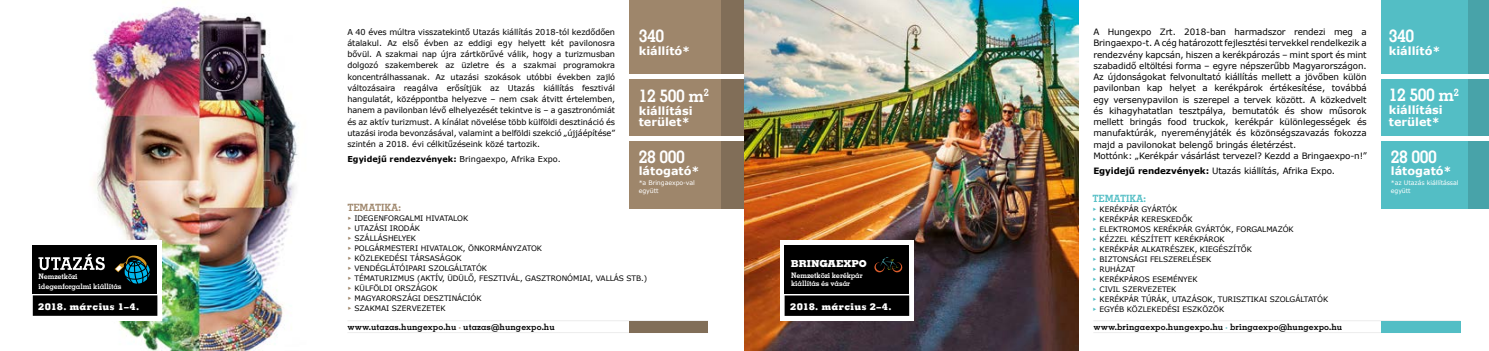
<style>
.page{position:relative;width:1489px;height:351px;background:#fff}
.page>*{position:absolute;margin:0;border:0;box-sizing:border-box;transform-origin:0 0}
.t1{font:700 17.5px "Memphis LT Pro";letter-spacing:-.025em;color:#fff}
.t2{font:700 11.25px/11.2px "Verdana";color:#fff}
.t3{font:700 10px "Memphis LT Pro";color:#9e866b}
.t4{font:700 10px "Memphis LT Pro";color:#53bec5}
.t5{font:800 9.62px "Memphis LT Pro";letter-spacing:-.01em;color:#fff}
.t6{font:800 9.38px "Memphis LT Pro";letter-spacing:.035em;color:#fff}
.t7{font:8.75px/11.2px "Verdana";letter-spacing:-.01em;color:#000}
.t8{font:700 8.75px "Memphis LT Pro";letter-spacing:.01em;color:#000}
.t9{font:8.12px/11.2px "Verdana";letter-spacing:-.01em;color:#000;text-align:justify}
.t10{font:7.5px "Verdana";letter-spacing:-.01em;color:#000}
.t11{font:700 7.5px/9px "Memphis LT Pro";letter-spacing:-.02em;color:#fff}
.t12{font:6.25px/7.5px "Verdana";letter-spacing:-.01em;color:#fff}
.s1{font-weight:700}
.s2{font-family:"Audi Type";color:#9e866b}
.s3{color:#9e866b}
.s4{font-family:"Audi Type";color:#53bec5}
.s5{color:#53bec5}
</style>
<div class="page">
<hr style="left:347px;top:332px;width:361px;height:1px;background:#ededed">
<hr style="left:347px;top:320px;width:361px;height:1px;background:#ededed">
<div style="left:629px;top:321px;width:79px;height:11px;background:#816e58"></div>
<img style="left:91px;top:6px;width:207px;height:345px">
<div style="left:628px;top:141px;width:116px;height:68px;background:#9e866b"></div>
<div style="left:720px;top:141px;width:24px;height:68px;background:#816e58"></div>
<div style="left:628px;top:0;width:116px;height:74px;background:#9e866b"></div>
<div style="left:720px;top:0;width:24px;height:74px;background:#816e58"></div>
<div style="left:628px;top:79px;width:116px;height:57px;background:#9e866b"></div>
<div style="left:720px;top:79px;width:24px;height:57px;background:#816e58"></div>
<div style="left:1380px;top:141px;width:108px;height:68px;background:#53bec5"></div>
<div style="left:1467px;top:141px;width:21px;height:68px;background:#48a3a9"></div>
<div style="left:1380px;top:0;width:108px;height:73px;background:#53bec5"></div>
<div style="left:1468px;top:0;width:20px;height:73px;background:#48a3a9"></div>
<div style="left:1380px;top:79px;width:108px;height:56px;background:#53bec5"></div>
<div style="left:1467px;top:79px;width:21px;height:56px;background:#48a3a9"></div>
<img style="left:744px;top:0;width:334px;height:351px">
<div style="left:28px;top:240px;width:134px;height:80px;background:#fff"></div>
<svg style="left:33px;top:295px;width:124px;height:21px"></svg>
<div style="left:33px;top:245px;width:124px;height:48px;background:#000"></div>
<svg style="left:38px;top:254px;width:67px;height:16px"></svg>
<svg style="left:115px;top:255px;width:35px;height:28px"></svg>
<div style="left:780px;top:240px;width:133px;height:80px;background:#fff"></div>
<svg style="left:784px;top:295px;width:125px;height:21px"></svg>
<div style="left:784px;top:245px;width:124px;height:48px;background:#000"></div>
<svg style="left:874px;top:257px;width:28px;height:16px"></svg>
<hr style="left:1093px;top:332px;width:367px;height:1px;background:#ededed">
<hr style="left:1093px;top:320px;width:367px;height:1px;background:#ededed">
<div style="left:1380px;top:321px;width:80px;height:11px;background:#53bec5"></div>
<p class="t11" style="left:39px;top:272px;width:85px">Nemzetközi idegenforgalmi kiállítás</p>
<p class="t6" style="left:38px;top:300px;width:102px">2018. március 1–4.</p>
<p class="t9" style="left:347px;top:26px;width:269px">A 40 éves múltra visszatekintő Utazás kiállítás 2018-tól kezdődően átalakul. Az első évben az eddigi egy helyett két pavilonosra bővül. A szakmai nap újra zártkörűvé válik, hogy a turizmusban dolgozó szakemberek az üzletre és a szakmai programokra koncentrálhassanak. Az utazási szokások utóbbi években zajló változásaira reagálva erősítjük az Utazás kiállítás fesztivál hangulatát, középpontba helyezve – nem csak átvitt értelemben, hanem a pavilonban lévő elhelyezését tekintve is – a gasztronómiát és az aktív turizmust. A kínálat növelése több külföldi desztináció és utazási iroda bevonzásával, valamint a belföldi szekció „újjáépítése” szintén a 2018. évi célkitűzéseink közé tartozik.</p>
<p class="t9" style="left:347px;top:153px;width:215px"><span class="s1">Egyidejű rendezvények:</span> Bringaexpo, Afrika Expo.</p>
<h1 class="t1" style="left:638px;top:25px;width:27px">340</h1>
<p class="t2" style="left:638px;top:45px;width:53px">kiállító*</p>
<h1 class="t1" style="left:638px;top:84px;width:72px">12 500 m<sup>2</sup></h1>
<p class="t2" style="left:638px;top:105px;width:55px">kiállítási terület*</p>
<h1 class="t1" style="left:638px;top:146px;width:48px">28 000</h1>
<p class="t2" style="left:638px;top:165px;width:62px">látogató*</p>
<p class="t12" style="left:638px;top:179px;width:58px">*a Bringaexpo-val együtt</p>
<p class="t3" style="left:347px;top:201px;width:55px">TEMATIKA:</p>
<p class="t10" style="left:347px;top:213px;width:122px"><span class="s2">•</span> IDEGENFORGALMI HIVATALOK</p>
<p class="t10" style="left:347px;top:223px;width:74px"><span class="s2">•</span> UTAZÁSI IRODÁK</p>
<p class="t10" style="left:347px;top:233px;width:70px"><span class="s2">•</span> SZÁLLÁSHELYEK</p>
<p class="t10" style="left:347px;top:243px;width:196px"><span class="s2">•</span> POLGÁRMESTERI HIVATALOK, ÖNKORMÁNYZATOK</p>
<p class="t10" style="left:347px;top:253px;width:116px"><span class="s2">•</span> KÖZLEKEDÉSI TÁRSASÁGOK</p>
<p class="t10" style="left:347px;top:263px;width:141px"><span class="s2">•</span> VENDÉGLÁTÓIPARI SZOLGÁLTATÓK</p>
<p class="t10" style="left:347px;top:273px;width:301px"><span class="s2">•</span> TÉMATURIZMUS (AKTÍV, ÜDÜLŐ, FESZTIVÁL, GASZTRONÓMIAI, VALLÁS STB.)</p>
<p class="t10" style="left:347px;top:283px;width:92px"><span class="s2">•</span> KÜLFÖLDI ORSZÁGOK</p>
<p class="t10" style="left:347px;top:293px;width:136px"><span class="s2">•</span> MAGYARORSZÁGI DESZTINÁCIÓK</p>
<p class="t10" style="left:347px;top:303px;width:100px"><span class="s2">•</span> SZAKMAI SZERVEZETEK</p>
<p class="t6" style="left:790px;top:300px;width:103px">2018. március 2–4.</p>
<p class="t5" style="left:790px;top:257px;width:78px">BRINGAEXPO</p>
<p class="t11" style="left:791px;top:271px;width:73px;line-height:7.5px">Nemzetközi kerékpár kiállítás és vásár</p>
<p class="t8" style="left:347px;top:321px;width:209px">www.utazas.hungexpo.hu <span class="s3">·</span> utazas@hungexpo.hu</p>
<p class="t7" style="left:1093px;top:26px;width:275px">A Hungexpo Zrt. 2018-ban harmadszor rendezi meg a Bringaexpo-t. A cég határozott fejlesztési tervekkel rendelkezik a rendezvény kapcsán, hiszen a kerékpározás – mint sport és mint szabadidő eltöltési forma – egyre népszerűbb Magyarországon.<br>Az újdonságokat felvonultató kiállítás mellett a jövőben külön pavilonban kap helyet a kerékpárok értékesítése, továbbá egy versenypavilon is szerepel a tervek között. A közkedvelt és kihagyhatatlan tesztpálya, bemutatók és show műsorok mellett bringás food truckok, kerékpár különlegességek és manufaktúrák, nyereményjáték és közönségszavazás fokozza majd a pavilonokat belengő bringás életérzést.<br>Mottónk: „Kerékpár vásárlást tervezel? Kezdd a Bringaexpo-n!”</p>
<p class="t7" style="left:1093px;top:165px;width:243px"><span class="s1">Egyidejű rendezvények:</span> Utazás kiállítás, Afrika Expo.</p>
<p class="t4" style="left:1092px;top:192px;width:55px">TEMATIKA:</p>
<p class="t10" style="left:1092px;top:204px;width:86px"><span class="s4">•</span> KERÉKPÁR GYÁRTÓK</p>
<p class="t10" style="left:1092px;top:214px;width:102px"><span class="s4">•</span> KERÉKPÁR KERESKEDŐK</p>
<p class="t10" style="left:1092px;top:224px;width:203px"><span class="s4">•</span> ELEKTROMOS KERÉKPÁR GYÁRTÓK, FORGALMAZÓK</p>
<p class="t10" style="left:1092px;top:234px;width:134px"><span class="s4">•</span> KÉZZEL KÉSZÍTETT KERÉKPÁROK</p>
<p class="t10" style="left:1092px;top:244px;width:161px"><span class="s4">•</span> KERÉKPÁR ALKATRÉSZEK, KIEGÉSZÍTŐK</p>
<p class="t10" style="left:1092px;top:254px;width:120px"><span class="s4">•</span> BIZTONSÁGI FELSZERELÉSEK</p>
<p class="t10" style="left:1092px;top:264px;width:44px"><span class="s4">•</span> RUHÁZAT</p>
<p class="t10" style="left:1092px;top:274px;width:107px"><span class="s4">•</span> KERÉKPÁROS ESEMÉNYEK</p>
<p class="t10" style="left:1092px;top:284px;width:85px"><span class="s4">•</span> CIVIL SZERVEZETEK</p>
<p class="t10" style="left:1092px;top:294px;width:237px"><span class="s4">•</span> KERÉKPÁR TÚRÁK, UTAZÁSOK, TURISZTIKAI SZOLGÁLTATÓK</p>
<p class="t10" style="left:1092px;top:304px;width:133px"><span class="s4">•</span> EGYÉB KÖZLEKEDÉSI ESZKÖZÖK</p>
<p class="t8" style="left:1093px;top:321px;width:250px">www.bringaexpo.hungexpo.hu <span class="s5">·</span> bringaexpo@hungexpo.hu</p>
<h1 class="t1" style="left:1388px;top:25px;width:27px">340</h1>
<p class="t2" style="left:1388px;top:45px;width:53px">kiállító*</p>
<h1 class="t1" style="left:1388px;top:84px;width:72px">12 500 m<sup>2</sup></h1>
<p class="t2" style="left:1388px;top:104px;width:55px">kiállítási terület*</p>
<h1 class="t1" style="left:1390px;top:146px;width:48px">28 000</h1>
<p class="t2" style="left:1390px;top:165px;width:62px">látogató*</p>
<p class="t12" style="left:1390px;top:179px;width:69px">*az Utazás kiállítással együtt</p>
</div>
